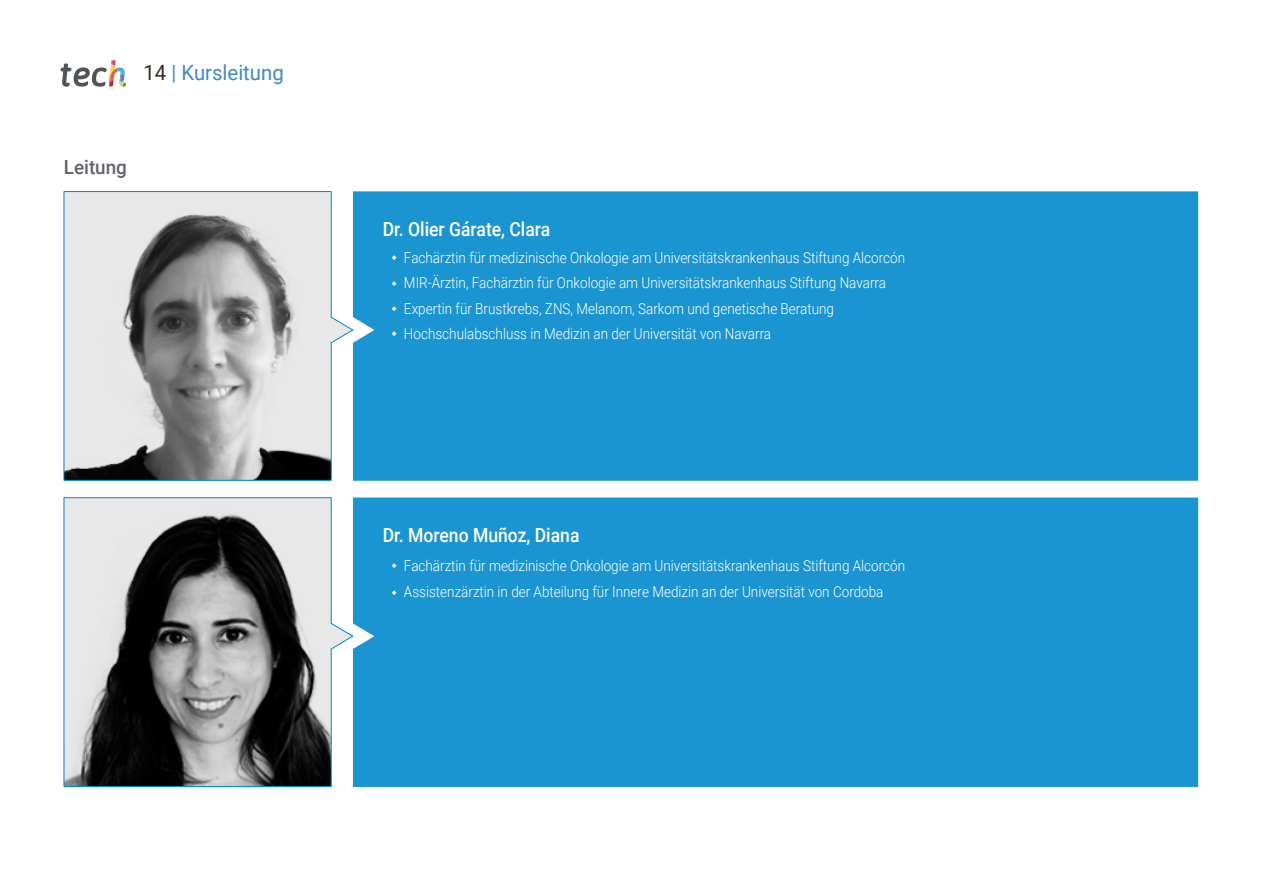
<style>
.page{position:relative;width:1263px;height:893px;background:#fff}
.page>*{position:absolute;margin:0;border:0;box-sizing:border-box;transform-origin:0 0}
.t1{font:21px "Roboto";color:#4089c5}
.t2{font:500 19.5px "Roboto";color:#fff;scale:.9 1}
.t3{font:500 19.5px "Roboto";color:#61646a}
.t4{font:300 15px/25.2px "Roboto";color:#fff;scale:.9 1}
.s1{color:#312e20}
</style>
<div class="page">
<div style="left:353px;top:497px;width:845px;height:290px;background:#1a95d2"></div>
<svg style="left:61px;top:60px;width:65px;height:27px"></svg>
<div style="left:353px;top:191px;width:845px;height:290px;background:#1a95d2"></div>
<svg style="left:64px;top:191px;width:289px;height:290px;background:#b8b9ba"></svg>
<svg style="left:64px;top:497px;width:289px;height:290px;background:#868888"></svg>
<svg style="left:392px;top:255px;width:5px;height:5px"></svg>
<svg style="left:392px;top:281px;width:5px;height:5px"></svg>
<svg style="left:392px;top:306px;width:5px;height:5px"></svg>
<svg style="left:392px;top:331px;width:5px;height:5px"></svg>
<svg style="left:392px;top:563px;width:5px;height:5px"></svg>
<svg style="left:392px;top:590px;width:5px;height:5px"></svg>
<h1 class="t1" style="left:144px;top:57px;width:142px"><span class="s1">14</span> | Kursleitung</h1>
<h2 class="t3" style="left:64px;top:154px;width:65px">Leitung</h2>
<h2 class="t2" style="left:383px;top:215px;width:188px">Dr. Olier Gárate, Clara</h2>
<p class="t4" style="left:404px;top:244px;width:558px">Fachärztin für medizinische Onkologie am Universitätskrankenhaus Stiftung Alcorcón MIR-Ärztin, Fachärztin für Onkologie am Universitätskrankenhaus Stiftung Navarra Expertin für Brustkrebs, ZNS, Melanom, Sarkom und genetische Beratung Hochschulabschluss in Medizin an der Universität von Navarra</p>
<h2 class="t2" style="left:383px;top:521px;width:220px">Dr. Moreno Muñoz, Diana</h2>
<p class="t4" style="left:404px;top:551px;width:558px;line-height:26.7px">Fachärztin für medizinische Onkologie am Universitätskrankenhaus Stiftung Alcorcón<br>Assistenzärztin in der Abteilung für Innere Medizin an der Universität von Cordoba</p>
</div>
